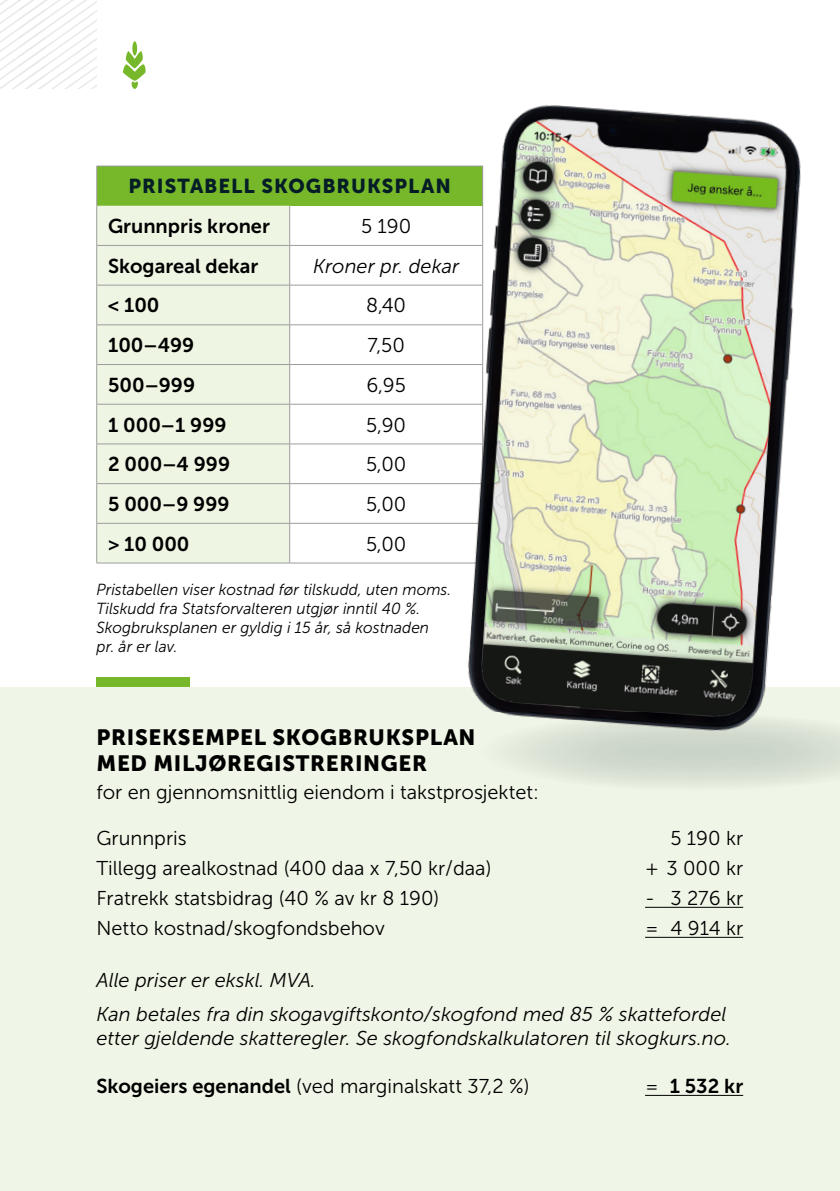
<style>
.page{position:relative;width:840px;height:1191px;background:#fff}
.page>*{position:absolute;margin:0;border:0;box-sizing:border-box;transform-origin:0 0}
.t1{font:22px/26.4px "Museo Sans 900";letter-spacing:.03em;color:#000}
.t2{font:20px "Museo Sans 300";color:#000}
.t3{font:italic 20px/34px "Museo Sans 300";color:#000}
.t4{font:20px "Museo Sans 700";color:#000}
.t5{font:20px "Museo Sans 900";letter-spacing:.05em;color:#051d27}
.t6{font:italic 16px/19.2px "Museo Sans 300";color:#000}
.s1{font-family:"Museo Sans 700"}
.s2{font-family:"Museo Sans 300"}
</style>
<div class="page">
<div style="left:96px;top:678px;width:93px;height:18px;background:#76b82a"></div>
<svg style="left:0;top:0;width:97px;height:89px"></svg>
<div style="left:132px;top:41px;width:5px;height:15px;background:#76b82a;border-radius:50%"></div>
<svg style="left:123px;top:51px;width:23px;height:38px"></svg>
<div style="left:97px;top:166px;width:385px;height:40px;background:#76b82a"></div>
<svg style="left:97px;top:206px;width:192px;height:356px;background:#ebf2e1"></svg>
<hr style="left:96px;top:166px;width:193px;height:1px;background:#9d9d9c">
<hr style="left:96px;top:166px;width:1px;height:40px;background:#9d9d9c">
<hr style="left:289px;top:166px;width:193px;height:1px;background:#9d9d9c">
<hr style="left:96px;top:206px;width:1px;height:39px;background:#9d9d9c">
<hr style="left:289px;top:206px;width:1px;height:39px;background:#9d9d9c">
<hr style="left:96px;top:245px;width:193px;height:1px;background:#9d9d9c">
<hr style="left:96px;top:246px;width:1px;height:39px;background:#9d9d9c">
<hr style="left:289px;top:245px;width:193px;height:1px;background:#9d9d9c">
<hr style="left:289px;top:246px;width:1px;height:39px;background:#9d9d9c">
<hr style="left:96px;top:285px;width:193px;height:1px;background:#9d9d9c">
<hr style="left:96px;top:285px;width:1px;height:39px;background:#9d9d9c">
<hr style="left:289px;top:285px;width:193px;height:1px;background:#9d9d9c">
<hr style="left:289px;top:285px;width:1px;height:39px;background:#9d9d9c">
<hr style="left:96px;top:324px;width:193px;height:1px;background:#9d9d9c">
<hr style="left:96px;top:325px;width:1px;height:39px;background:#9d9d9c">
<hr style="left:289px;top:324px;width:193px;height:1px;background:#9d9d9c">
<hr style="left:289px;top:325px;width:1px;height:39px;background:#9d9d9c">
<hr style="left:96px;top:364px;width:193px;height:1px;background:#9d9d9c">
<hr style="left:96px;top:365px;width:1px;height:39px;background:#9d9d9c">
<hr style="left:289px;top:364px;width:193px;height:1px;background:#9d9d9c">
<hr style="left:289px;top:365px;width:1px;height:39px;background:#9d9d9c">
<hr style="left:96px;top:404px;width:193px;height:1px;background:#9d9d9c">
<hr style="left:96px;top:404px;width:1px;height:40px;background:#9d9d9c">
<hr style="left:289px;top:404px;width:193px;height:1px;background:#9d9d9c">
<hr style="left:289px;top:404px;width:1px;height:40px;background:#9d9d9c">
<hr style="left:96px;top:443px;width:193px;height:1px;background:#9d9d9c">
<hr style="left:96px;top:444px;width:1px;height:39px;background:#9d9d9c">
<hr style="left:289px;top:443px;width:193px;height:1px;background:#9d9d9c">
<hr style="left:289px;top:444px;width:1px;height:39px;background:#9d9d9c">
<hr style="left:96px;top:483px;width:193px;height:1px;background:#9d9d9c">
<hr style="left:96px;top:484px;width:1px;height:39px;background:#9d9d9c">
<hr style="left:289px;top:483px;width:193px;height:1px;background:#9d9d9c">
<hr style="left:289px;top:484px;width:1px;height:39px;background:#9d9d9c">
<hr style="left:96px;top:523px;width:193px;height:1px;background:#9d9d9c">
<hr style="left:96px;top:523px;width:1px;height:40px;background:#9d9d9c">
<hr style="left:289px;top:523px;width:193px;height:1px;background:#9d9d9c">
<hr style="left:289px;top:523px;width:1px;height:40px;background:#9d9d9c">
<hr style="left:96px;top:562px;width:193px;height:1px;background:#9d9d9c">
<hr style="left:289px;top:562px;width:193px;height:1px;background:#9d9d9c">
<div style="left:0;top:687px;width:839px;height:504px;background:#f0f6e7"></div>
<hr style="left:644px;top:906px;width:98px;height:1px;background:#000">
<hr style="left:644px;top:936px;width:98px;height:1px;background:#000">
<hr style="left:644px;top:1094px;width:98px;height:1px;background:#000">
<img style="left:360px;top:105px;width:441px;height:608px">
<svg style="left:502px;top:713px;width:337px;height:73px"></svg>
<p class="t5" style="left:128px;top:175px;width:323px">PRISTABELL SKOGBRUKSPLAN</p>
<p class="t4" style="left:108px;top:215px;width:163px">Grunnpris kroner</p>
<p class="t2" style="left:361px;top:215px;width:52px">5 190</p>
<p class="t4" style="left:108px;top:255px;width:152px">Skogareal dekar</p>
<p class="t3" style="left:313px;top:249px;width:147px">Kroner pr. dekar</p>
<p class="t4" style="left:108px;top:294px;width:53px">&lt; 100</p>
<p class="t2" style="left:366px;top:295px;width:41px">8,40</p>
<p class="t4" style="left:108px;top:334px;width:88px">100–499</p>
<p class="t2" style="left:367px;top:334px;width:39px">7,50</p>
<p class="t4" style="left:108px;top:374px;width:88px">500–999</p>
<p class="t2" style="left:366px;top:374px;width:41px">6,95</p>
<p class="t4" style="left:108px;top:413px;width:120px">1 000–1 999</p>
<p class="t2" style="left:366px;top:414px;width:41px">5,90</p>
<p class="t4" style="left:108px;top:453px;width:123px">2 000–4 999</p>
<p class="t2" style="left:366px;top:453px;width:42px">5,00</p>
<p class="t4" style="left:108px;top:493px;width:123px">5 000–9 999</p>
<p class="t2" style="left:366px;top:493px;width:42px">5,00</p>
<p class="t4" style="left:108px;top:532px;width:83px">&gt; 10 000</p>
<p class="t2" style="left:366px;top:533px;width:42px">5,00</p>
<p class="t6" style="left:96px;top:580px;width:356px">Pristabellen viser kostnad før tilskudd, uten moms.<br>Tilskudd fra Statsforvalteren utgjør inntil 40 %.<br>Skogbruksplanen er gyldig i 15 år, så kostnaden<br>pr. år er lav.</p>
<p class="t1" style="left:96px;top:724px;width:380px">PRISEKSEMPEL SKOGBRUKSPLAN<br>MED MILJØREGISTRERINGER</p>
<p class="t2" style="left:96px;top:781px;width:444px">for en gjennomsnittlig eiendom i takstprosjektet:</p>
<p class="t2" style="left:96px;top:827px;width:92px">Grunnpris</p>
<p class="t2" style="left:670px;top:827px;width:74px">5 190 kr</p>
<p class="t2" style="left:96px;top:857px;width:396px">Tillegg arealkostnad (400 daa x 7,50 kr/daa)</p>
<p class="t2" style="left:644px;top:857px;width:99px">+ 3 000 kr</p>
<p class="t2" style="left:96px;top:887px;width:344px">Fratrekk statsbidrag (40 % av kr 8 190)</p>
<p class="t2" style="left:644px;top:887px;width:99px">- 3 276 kr</p>
<p class="t2" style="left:96px;top:917px;width:290px">Netto kostnad/skogfondsbehov</p>
<p class="t2" style="left:644px;top:917px;width:99px">= 4 914 kr</p>
<p class="t3" style="left:96px;top:963px;width:631px">Alle priser er ekskl. MVA.<br>Kan betales fra din skogavgiftskonto/skogfond med 85 % skattefordel</p>
<p class="t3" style="left:96px;top:1021px;width:635px">etter gjeldende skatteregler. Se skogfondskalkulatoren til skogkurs.no.</p>
<p class="t2" style="left:96px;top:1075px;width:434px"><span class="s1">Skogeiers egenandel</span> (ved marginalskatt 37,2 %)</p>
<p class="t4" style="left:644px;top:1075px;width:100px"><span class="s2">=</span> 1 532 kr</p>
</div>
